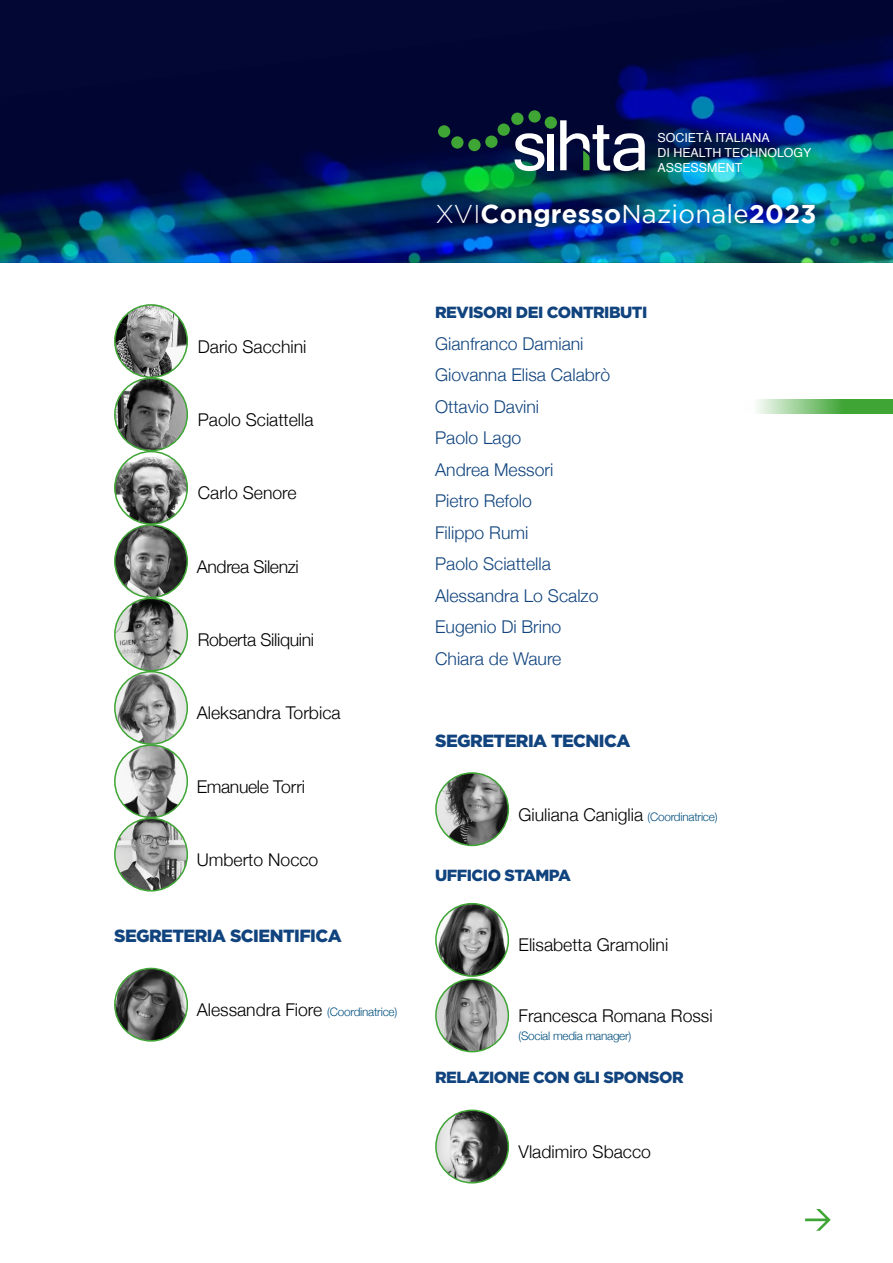
<style>
.page{position:relative;width:893px;height:1263px;background:#fff}
.page>*{position:absolute;margin:0;border:0;box-sizing:border-box;transform-origin:0 0}
.t1{font:700 25.8px "Gotham";letter-spacing:.01em;color:#fff}
.t2{font:300 17.55px "Helvetica Neue";color:#000}
.t3{font:300 17.55px/31.5px "Helvetica Neue";color:#11447e}
.t4{font:300 17.55px "Helvetica Neue";letter-spacing:-.02em;color:#000}
.t5{font:900 17.55px "Gotham";letter-spacing:-.03em;color:#11447e}
.t6{font:900 16.2px "Gotham";letter-spacing:-.03em;color:#11447e}
.t7{font:12.45px/14.9px "Helvetica";color:#fff}
.t8{font:300 11.7px "Helvetica Neue";letter-spacing:-.02em;color:#004f7e}
.s1{font-size:11.7px;color:#004f7e}
.s2{font-weight:300}
.s3{font-weight:400}
</style>
<div class="page">
<img style="left:0;top:0;width:893px;height:263px">
<img style="left:115px;top:305px;width:72px;height:72px;border-radius:36px">
<div style="left:114px;top:304px;width:74px;height:74px;border:2px solid #3fa535;border-radius:50%"></div>
<img style="left:115px;top:378px;width:72px;height:73px;border-radius:36px">
<div style="left:114px;top:377px;width:74px;height:74px;border:2px solid #3fa535;border-radius:50%"></div>
<img style="left:115px;top:452px;width:72px;height:72px;border-radius:36px">
<div style="left:114px;top:451px;width:74px;height:74px;border:2px solid #3fa535;border-radius:50%"></div>
<img style="left:115px;top:525px;width:72px;height:72px;border-radius:36px">
<div style="left:114px;top:524px;width:74px;height:74px;border:2px solid #3fa535;border-radius:50%"></div>
<img style="left:115px;top:598px;width:72px;height:73px;border-radius:36px">
<div style="left:114px;top:597px;width:74px;height:74px;border:2px solid #3fa535;border-radius:50%"></div>
<img style="left:115px;top:672px;width:72px;height:72px;border-radius:36px">
<div style="left:114px;top:671px;width:74px;height:74px;border:2px solid #3fa535;border-radius:50%"></div>
<img style="left:115px;top:745px;width:72px;height:72px;border-radius:36px">
<div style="left:114px;top:744px;width:74px;height:74px;border:2px solid #3fa535;border-radius:50%"></div>
<img style="left:115px;top:818px;width:72px;height:73px;border-radius:36px">
<div style="left:114px;top:818px;width:74px;height:73px;border:2px solid #3fa535;border-radius:50%"></div>
<img style="left:115px;top:968px;width:72px;height:73px;border-radius:36px">
<div style="left:114px;top:968px;width:74px;height:74px;border:2px solid #3fa535;border-radius:50%"></div>
<img style="left:436px;top:773px;width:72px;height:72px;border-radius:36px">
<div style="left:435px;top:772px;width:74px;height:74px;border:2px solid #3fa535;border-radius:50%"></div>
<img style="left:436px;top:904px;width:72px;height:72px;border-radius:36px">
<div style="left:435px;top:903px;width:74px;height:74px;border:2px solid #3fa535;border-radius:50%"></div>
<img style="left:436px;top:979px;width:72px;height:73px;border-radius:36px">
<div style="left:435px;top:978px;width:74px;height:74px;border:2px solid #3fa535;border-radius:50%"></div>
<img style="left:436px;top:1110px;width:72px;height:73px;border-radius:36px">
<div style="left:435px;top:1109px;width:74px;height:74px;border:2px solid #3fa535;border-radius:50%"></div>
<svg style="left:514px;top:133px;width:30px;height:38px"></svg>
<div style="left:548px;top:134px;width:6px;height:36px;background:#fff"></div>
<div style="left:438px;top:125px;width:12px;height:13px;background:#3fa535;border-radius:50%"></div>
<div style="left:451px;top:136px;width:12px;height:13px;background:#3fa535;border-radius:50%"></div>
<div style="left:468px;top:139px;width:13px;height:12px;background:#3fa535;border-radius:50%"></div>
<div style="left:485px;top:136px;width:13px;height:12px;background:#3fa535;border-radius:50%"></div>
<div style="left:498px;top:123px;width:12px;height:13px;background:#3fa535;border-radius:50%"></div>
<div style="left:545px;top:116px;width:12px;height:13px;background:#3fa535;border-radius:50%"></div>
<svg style="left:528px;top:110px;width:13px;height:13px"></svg>
<div style="left:511px;top:113px;width:13px;height:12px;background:#3fa535;border-radius:50%"></div>
<svg style="left:560px;top:120px;width:85px;height:51px"></svg>
<svg style="left:757px;top:400px;width:136px;height:14px;background:#78bf71"></svg>
<svg style="left:805px;top:1209px;width:26px;height:22px"></svg>
<p class="t2" style="left:198px;top:332px;width:110px">Dario Sacchini</p>
<p class="t2" style="left:198px;top:405px;width:117px">Paolo Sciattella</p>
<p class="t2" style="left:198px;top:479px;width:100px">Carlo Senore</p>
<p class="t4" style="left:197px;top:552px;width:104px">Andrea Silenzi</p>
<p class="t4" style="left:198px;top:625px;width:118px">Roberta Siliquini</p>
<p class="t2" style="left:197px;top:699px;width:145px">Aleksandra Torbica</p>
<p class="t4" style="left:197px;top:772px;width:110px">Emanuele Torri</p>
<p class="t2" style="left:197px;top:846px;width:123px">Umberto Nocco</p>
<p class="t5" style="left:114px;top:926px;width:229px">SEGRETERIA SCIENTIFICA</p>
<p class="t2" style="left:197px;top:995px;width:202px">Alessandra Fiore <span class="s1">(Coordinatrice)</span></p>
<p class="t7" style="left:657px;top:131px;width:156px">SOCIETÀ ITALIANA<br>DI HEALTH TECHNOLOGY<br>ASSESSMENT</p>
<h1 class="t1" style="left:436px;top:199px;width:382px"><span class="s2">XVI</span>Congresso<span class="s3">Nazionale</span>2023</h1>
<p class="t6" style="left:435px;top:303px;width:214px">REVISORI DEI CONTRIBUTI</p>
<p class="t3" style="left:435px;top:326px;width:177px">Gianfranco Damiani<br>Giovanna Elisa Calabrò<br>Ottavio Davini<br>Paolo Lago<br>Andrea Messori<br>Pietro Refolo<br>Filippo Rumi<br>Paolo Sciattella<br>Alessandra Lo Scalzo<br>Eugenio Di Brino<br>Chiara de Waure</p>
<p class="t5" style="left:435px;top:731px;width:197px">SEGRETERIA TECNICA</p>
<p class="t2" style="left:519px;top:800px;width:200px">Giuliana Caniglia <span class="s1">(Coordinatrice)</span></p>
<p class="t6" style="left:435px;top:866px;width:137px">UFFICIO STAMPA</p>
<p class="t2" style="left:519px;top:931px;width:151px">Elisabetta Gramolini</p>
<p class="t2" style="left:519px;top:1001px;width:196px">Francesca Romana Rossi</p>
<p class="t8" style="left:518px;top:1027px;width:115px">(Social media manager)</p>
<p class="t6" style="left:435px;top:1068px;width:250px">RELAZIONE CON GLI SPONSOR</p>
<p class="t2" style="left:519px;top:1137px;width:134px">Vladimiro Sbacco</p>
</div>
